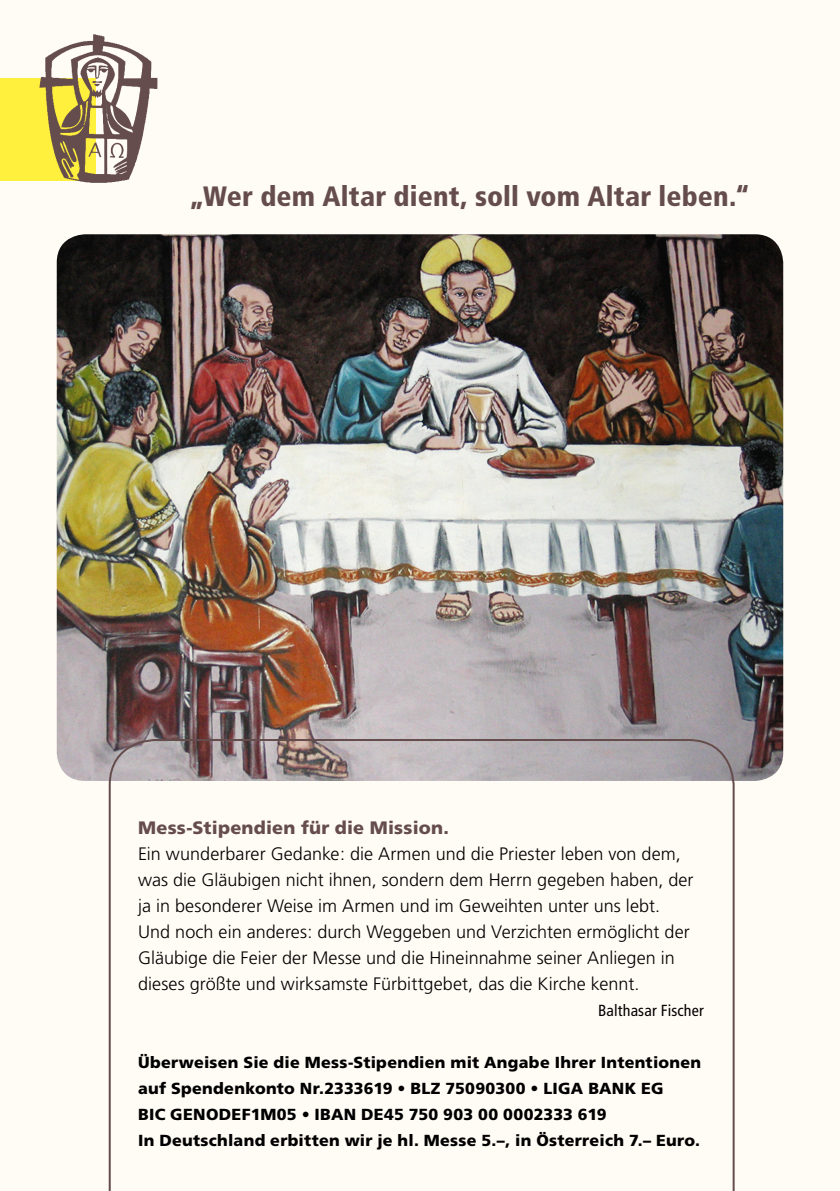
<style>
.page{position:relative;width:840px;height:1191px;background:#fff}
.page>*{position:absolute;margin:0;border:0;box-sizing:border-box;transform-origin:0 0}
.t1{font:900 condensed 28px "Frutiger";letter-spacing:.005em;color:#664d4d}
.t2{font:300 18px/26px "Frutiger";letter-spacing:.005em;color:#000}
.t3{font:900 16px/26px "Frutiger";letter-spacing:.015em;color:#000}
.t4{font:condensed 16px "Frutiger";letter-spacing:.01em;color:#000}
.s1{font-weight:900;color:#664d4d}
</style>
<div class="page">
<div style="left:0;top:0;width:839px;height:1191px;background:#fffcf5"></div>
<div style="left:0;top:78px;width:96px;height:102px;background:#fff03d"></div>
<img style="left:23px;top:34px;width:135px;height:149px">
<img style="left:57px;top:234px;width:725px;height:547px">
<svg style="left:108px;top:738px;width:627px;height:453px"></svg>
<p class="t1" style="left:189px;top:179px;width:561px">„Wer dem Altar dient, soll vom Altar leben.“</p>
<p class="t2" style="left:138px;top:815px;width:556px"><span class="s1">Mess-Stipendien für die Mission.<br></span>Ein wunderbarer Gedanke: die Armen und die Priester leben von dem, was die Gläubigen nicht ihnen, sondern dem Herrn gegeben haben, der ja in besonderer Weise im Armen und im Geweihten unter uns lebt.<br>Und noch ein anderes: durch Weggeben und Verzichten ermöglicht der Gläubige die Feier der Messe und die Hineinnahme seiner Anliegen in dieses größte und wirksamste Fürbittgebet, das die Kirche kennt.</p>
<p class="t4" style="left:597px;top:1001px;width:107px">Balthasar Fischer</p>
<p class="t3" style="left:138px;top:1049px;width:564px">Überweisen Sie die Mess-Stipendien mit Angabe Ihrer Intentionen auf Spendenkonto Nr.2333619 • BLZ 75090300 • LIGA BANK EG<br>BIC GENODEF1M05 • IBAN DE45 750 903 00 0002333 619<br>In Deutschland erbitten wir je hl. Messe 5.–, in Österreich 7.– Euro.</p>
</div>
